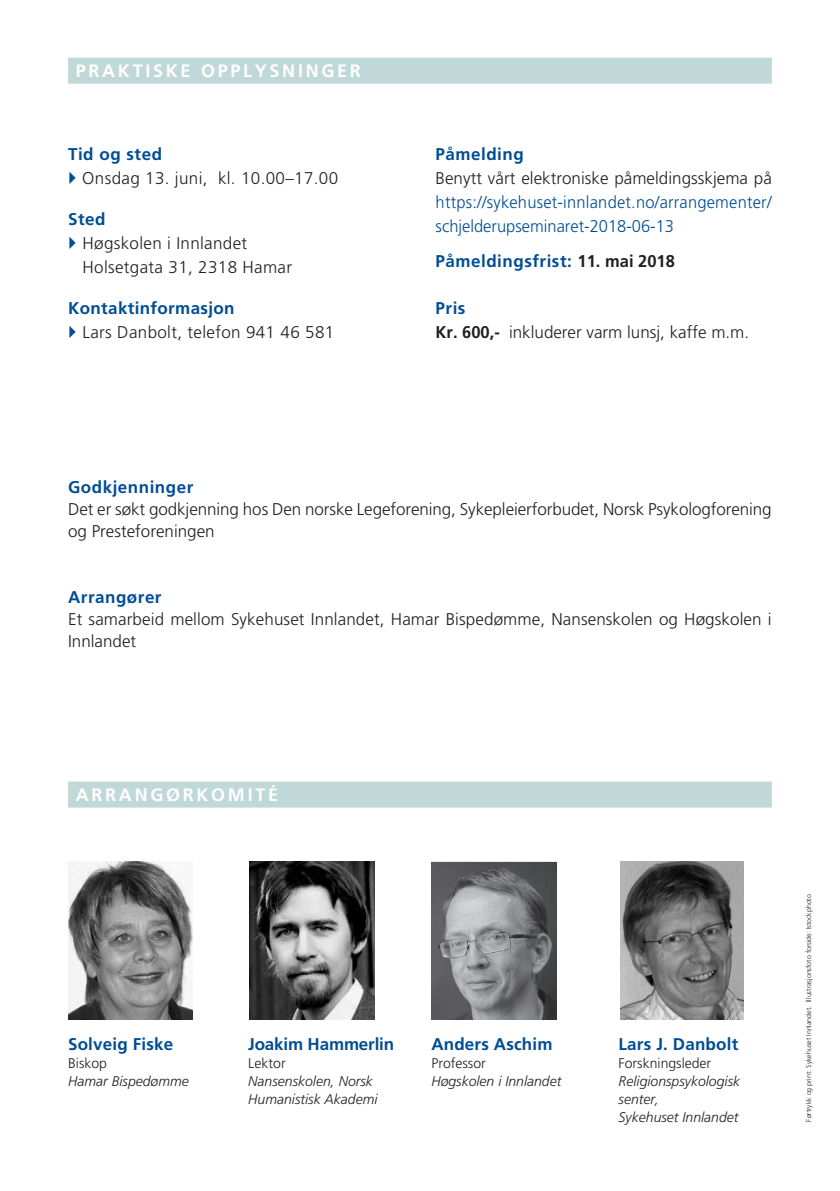
<style>
.page{position:relative;width:840px;height:1191px;background:#fff}
.page>*{position:absolute;margin:0;border:0;box-sizing:border-box;transform-origin:0 0}
.Stikktittel{font:700 18px "Frutiger LT Std";letter-spacing:.15em;color:#fff}
.Brødtekst{font:300 17px/22px "Frutiger LT Std";color:#231f20}
.Brødtekst-2{font:300 17px/24px "Frutiger LT Std";color:#014d95;text-align:justify}
.Liten_stikktittel{font:700 17px "Frutiger LT Std";letter-spacing:.03em;color:#014d95}
.Brødtekst-3{font:300 17px "Frutiger LT Std";letter-spacing:.02em;color:#231f20}
.Liten_stikktittel-2{font:300 17px/24px "Frutiger LT Std";letter-spacing:.02em;color:#231f20}
.Navn{font:700 17px "Frutiger LT Std";letter-spacing:.01em;color:#014d95}
.Navn-2{font:700 17px "Frutiger LT Std";letter-spacing:-.01em;color:#014d95}
.Liten_stikktittel-3{font:italic 300 14px/18px "Frutiger LT Std";color:#231f20}
.Brødtekst-4{font:italic 300 14px/18px "Frutiger LT Std";color:#231f20}
.Brødtekst-5{font:300 14px "Frutiger LT Std";color:#231f20}
.Brødtekst-6{font:300 7px "Frutiger LT Std";color:#231f20}
.s1{font-weight:700;color:#014d95}
.s2{color:#231f20}
.s3{font-weight:700}
.s4{font-style:normal}
</style>
<div class="page">
<hr style="left:839px;top:57px;width:1px;height:431px;background:#deeaea">
<hr style="left:839px;top:357px;width:1px;height:57px;background:#014d95">
<div style="left:68px;top:58px;width:703px;height:26px;background:#c1d8d8"></div>
<div style="left:68px;top:781px;width:703px;height:26px;background:#c1d8d8"></div>
<img style="left:620px;top:861px;width:123px;height:158px">
<img style="left:431px;top:862px;width:125px;height:157px">
<img style="left:249px;top:861px;width:125px;height:158px">
<img style="left:68px;top:861px;width:125px;height:158px">
<p class="Stikktittel" style="left:76px;top:60px;width:286px">PRAKTISKE OPPLYSNINGER</p>
<p class="Liten_stikktittel" style="left:68px;top:144px;width:95px">Tid og sted</p>
<p class="Brødtekst-3" style="left:82px;top:168px;width:257px">Onsdag 13. juni, kl. 10.00–17.00</p>
<p class="Liten_stikktittel-2" style="left:82px;top:207px;width:211px;text-indent:-14px"><span class="s1">Sted<br></span>Høgskolen i Innlandet<br>Holsetgata 31, 2318 Hamar</p>
<p class="Liten_stikktittel" style="left:68px;top:298px;width:168px">Kontaktinformasjon</p>
<p class="Brødtekst-3" style="left:82px;top:322px;width:253px">Lars Danbolt, telefon 941 46 581</p>
<p class="Liten_stikktittel" style="left:435px;top:144px;width:90px">Påmelding</p>
<p class="Brødtekst-2" style="left:435px;top:166px;width:337px"><span class="s2">Benytt vårt elektroniske påmeldingsskjema på </span>https://sykehuset-innlandet.no/arrangementer/ schjelderupseminaret-2018-06-13</p>
<p class="Liten_stikktittel" style="left:435px;top:251px;width:241px">Påmeldingsfrist: <span class="s2">11. mai 2018</span></p>
<p class="Liten_stikktittel" style="left:435px;top:298px;width:31px">Pris</p>
<p class="Brødtekst" style="left:435px;top:322px;width:315px"><span class="s3">Kr. 600,-</span> inkluderer varm lunsj, kaffe m.m.</p>
<p class="Liten_stikktittel" style="left:68px;top:476px;width:127px">Godkjenninger</p>
<p class="Brødtekst" style="left:68px;top:498px;width:704px">Det er søkt godkjenning hos Den norske Legeforening, Sykepleierforbudet, Norsk Psykologforening og Presteforeningen</p>
<p class="Liten_stikktittel" style="left:68px;top:587px;width:95px">Arrangører</p>
<p class="Brødtekst" style="left:68px;top:608px;width:704px">Et samarbeid mellom Sykehuset Innlandet, Hamar Bispedømme, Nansenskolen og Høgskolen i<br>Innlandet</p>
<p class="Stikktittel" style="left:76px;top:784px;width:204px">ARRANGØRKOMITÉ</p>
<p class="Navn" style="left:68px;top:1034px;width:107px">Solveig Fiske</p>
<p class="Brødtekst-5" style="left:68px;top:1055px;width:40px">Biskop</p>
<p class="Liten_stikktittel-3" style="left:68px;top:1072px;width:122px">Hamar Bispedømme</p>
<p class="Navn-2" style="left:248px;top:1034px;width:147px">Joakim Hammerlin</p>
<p class="Brødtekst-5" style="left:248px;top:1055px;width:39px">Lektor</p>
<p class="Liten_stikktittel-3" style="left:248px;top:1072px;width:131px">Nansenskolen, Norsk<br>Humanistisk Akademi</p>
<p class="Navn" style="left:431px;top:1034px;width:123px">Anders Aschim</p>
<p class="Brødtekst-4" style="left:431px;top:1054px;width:131px"><span class="s4">Professor<br></span>Høgskolen i Innlandet</p>
<p class="Navn" style="left:618px;top:1034px;width:121px">Lars J. Danbolt</p>
<p class="Brødtekst-5" style="left:618px;top:1055px;width:94px">Forskningsleder</p>
<p class="Liten_stikktittel-3" style="left:618px;top:1072px;width:123px">Religionspsykologisk</p>
<p class="Liten_stikktittel-3" style="left:618px;top:1090px;width:121px">senter,<br>Sykehuset Innlandet</p>
<p class="Brødtekst-6" style="left:804px;top:1121px;width:229px;rotate:-90deg">Førtrykk og print: Sykehuset Innlandet. Illustrasjonsfoto forside: Istockphoto</p>
</div>
